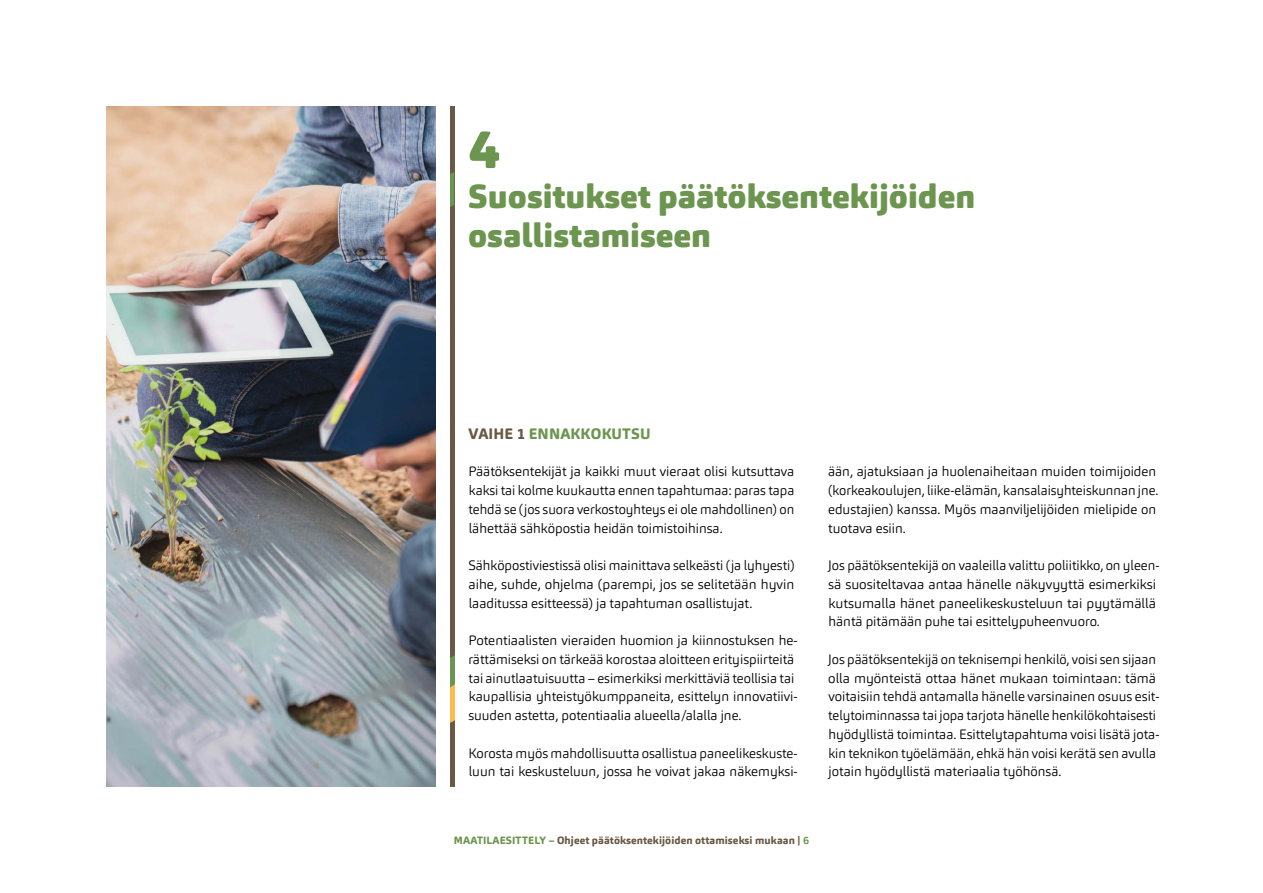
<style>
.page{position:relative;width:1263px;height:893px;background:#fff}
.page>*{position:absolute;margin:0;border:0;box-sizing:border-box;transform-origin:0 0}
.t1{font:900 54px "Carnas";color:#6c954f}
.t2{font:900 33px/39.6px "Carnas";color:#6c954f}
.t3{font:800 15px "Carnas";letter-spacing:.005em;color:#6c954f}
.t4{font:300 13.5px/18.8px "Carnas";color:#000}
.t5{font:800 10.5px "Carnas";letter-spacing:.01em;color:#6a5945}
.s1{color:#6a5945}
.s2{color:#6c954f}
.s3{font-weight:700;color:#6c954f}
</style>
<div class="page">
<hr style="left:450px;top:106px;width:4px;height:681px;background:#6a5945">
<svg style="left:450px;top:172px;width:4px;height:35px"></svg>
<svg style="left:450px;top:655px;width:4px;height:68px"></svg>
<img style="left:106px;top:106px;width:329px;height:681px">
<h1 class="t1" style="left:468px;top:114px;width:34px">4</h1>
<h2 class="t2" style="left:468px;top:176px;width:509px">Suositukset päätöksentekijöiden osallistamiseen</h2>
<p class="t3" style="left:468px;top:424px;width:184px"><span class="s1">VAIHE 1</span> ENNAKKOKUTSU</p>
<p class="t4" style="left:468px;top:462px;width:327px;text-align:justify">Päätöksentekijät ja kaikki muut vieraat olisi kutsuttava kaksi tai kolme kuukautta ennen tapahtumaa: paras tapa tehdä se (jos suora verkostoyhteys ei ole mahdollinen) on lähettää sähköpostia heidän toimistoihinsa.</p>
<p class="t4" style="left:468px;top:556px;width:328px;text-align:justify">Sähköpostiviestissä olisi mainittava selkeästi (ja lyhyesti) aihe, suhde, ohjelma (parempi, jos se selitetään hyvin laaditussa esitteessä) ja tapahtuman osallistujat.</p>
<p class="t4" style="left:468px;top:631px;width:331px">Potentiaalisten vieraiden huomion ja kiinnostuksen he&shy;rättämiseksi on tärkeää korostaa aloitteen erityispiirteitä tai ainutlaatuisuutta – esimerkiksi merkittäviä teollisia tai kaupallisia yhteistyökumppaneita, esittelyn innovatiivi&shy;suuden astetta, potentiaalia alueella/alalla jne.</p>
<p class="t4" style="left:468px;top:743px;width:331px">Korosta myös mahdollisuutta osallistua paneelikeskuste&shy;luun tai keskusteluun, jossa he voivat jakaa näkemyksi-</p>
<p class="t4" style="left:828px;top:462px;width:332px">ään, ajatuksiaan ja huolenaiheitaan muiden toimijoiden (korkeakoulujen, liike-elämän, kansalaisyhteiskunnan jne. edustajien) kanssa. Myös maanviljelijöiden mielipide on tuotava esiin.</p>
<p class="t4" style="left:828px;top:556px;width:333px">Jos päätöksentekijä on vaaleilla valittu poliitikko, on yleen&shy;sä suositeltavaa antaa hänelle näkyvyyttä esimerkiksi kutsumalla hänet paneelikeskusteluun tai pyytämällä häntä pitämään puhe tai esittelypuheenvuoro.</p>
<p class="t4" style="left:828px;top:650px;width:333px">Jos päätöksentekijä on teknisempi henkilö, voisi sen sijaan olla myönteistä ottaa hänet mukaan toimintaan: tämä voitaisiin tehdä antamalla hänelle varsinainen osuus esit&shy;telytoiminnassa tai jopa tarjota hänelle henkilökohtaisesti hyödyllistä toimintaa. Esittelytapahtuma voisi lisätä jota&shy;kin teknikon työelämään, ehkä hän voisi kerätä sen avulla jotain hyödyllistä materiaalia työhönsä.</p>
<p class="t5" style="left:454px;top:833px;width:357px"><span class="s2">MAATILAESITTELY –</span> Ohjeet päätöksentekijöiden ottamiseksi mukaan | <span class="s3">6</span></p>
</div>
